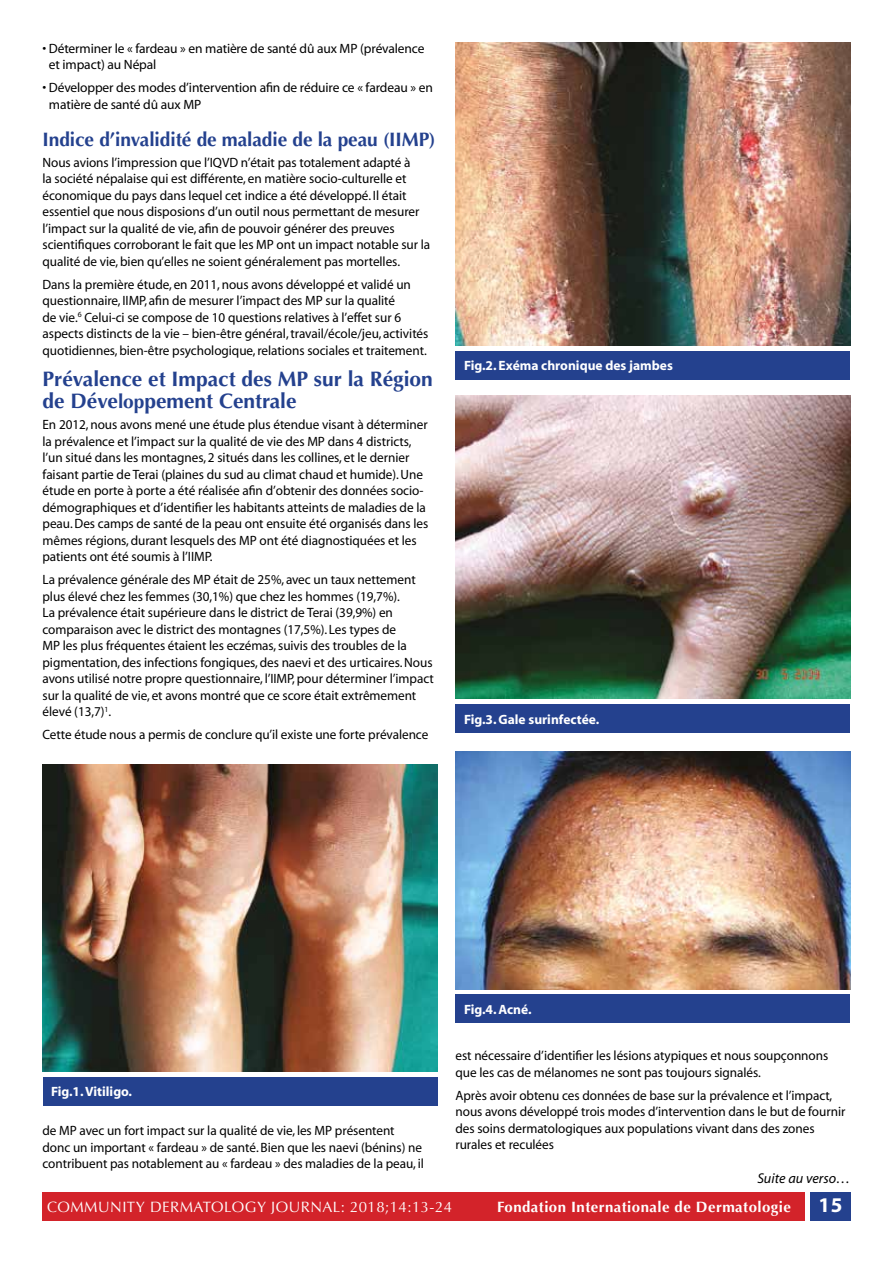
<style>
.page{position:relative;width:893px;height:1263px;background:#fff}
.page>*{position:absolute;margin:0;border:0;box-sizing:border-box;transform-origin:0 0}
.t1{font:700 21px/22.5px "Optima";color:#24418e}
.t2{font:700 21px "Myriad";color:#fff}
.t3{font:700 19.5px "Optima";letter-spacing:-.005em;color:#24418e}
.t4{font:15px "Optima";letter-spacing:.03em;color:#fff}
.t5{font:700 15px "Optima";letter-spacing:.03em;color:#fff}
.t6{font:italic 14.25px "Myriad";color:#000}
.t7{font:13.5px/16.5px "Myriad";letter-spacing:-.005em;color:#000}
.t8{font:700 13.5px "Myriad";color:#fff}
.s1{font-size:19.5px}
</style>
<div class="page">
<div style="left:43px;top:1192px;width:762px;height:29px;background:#d3232a"></div>
<div style="left:810px;top:1192px;width:40px;height:29px;background:#24418e"></div>
<div style="left:43px;top:1077px;width:394px;height:29px;background:#24418e"></div>
<img style="left:43px;top:765px;width:394px;height:306px">
<div style="left:455px;top:351px;width:395px;height:28px;background:#24418e"></div>
<img style="left:455px;top:43px;width:395px;height:302px">
<div style="left:455px;top:704px;width:395px;height:29px;background:#24418e"></div>
<img style="left:455px;top:396px;width:395px;height:303px">
<div style="left:455px;top:994px;width:395px;height:29px;background:#24418e"></div>
<img style="left:455px;top:751px;width:395px;height:238px">
<p class="t7" style="left:49px;top:40px;width:377px;text-indent:-6px">• Déterminer le « fardeau » en matière de santé dû aux MP (prévalence et impact) au Népal</p>
<p class="t7" style="left:49px;top:80px;width:385px;text-indent:-6px">• Développer des modes d’intervention afin de réduire ce « fardeau » en matière de santé dû aux MP</p>
<h2 class="t3" style="left:43px;top:128px;width:395px">Indice d’invalidité de maladie de la peau (IIMP)</h2>
<p class="t7" style="left:43px;top:154px;width:389px">Nous avions l’impression que l’IQVD n’était pas totalement adapté à<br>la société népalaise qui est différente, en matière socio-culturelle et économique du pays dans lequel cet indice a été développé. Il était essentiel que nous disposions d’un outil nous permettant de mesurer l’impact sur la qualité de vie, afin de pouvoir générer des preuves scientifiques corroborant le fait que les MP ont un impact notable sur la qualité de vie, bien qu’elles ne soient généralement pas mortelles.</p>
<p class="t7" style="left:43px;top:276px;width:387px">Dans la première étude, en 2011, nous avons développé et validé un questionnaire, IIMP, afin de mesurer l’impact des MP sur la qualité<br>de vie.<sup>6</sup> Celui-ci se compose de 10 questions relatives à l’effet sur 6 aspects distincts de la vie – bien-être général, travail/école/jeu, activités quotidiennes, bien-être psychologique, relations sociales et traitement.</p>
<h1 class="t1" style="left:43px;top:368px;width:392px">Prévalence et Impact des MP sur la Région de Déve<span class="s1">lop</span>pement Centrale</h1>
<p class="t7" style="left:43px;top:417px;width:387px">En 2012, nous avons mené une étude plus étendue visant à déterminer la prévalence et l’impact sur la qualité de vie des MP dans 4 districts, l’un situé dans les montagnes, 2 situés dans les collines, et le dernier faisant partie de Terai (plaines du sud au climat chaud et humide). Une étude en porte à porte a été réalisée afin d’obtenir des données socio&shy;démographiques et d’identifier les habitants atteints de maladies de la peau. Des camps de santé de la peau ont ensuite été organisés dans les mêmes régions, durant lesquels des MP ont été diagnostiquées et les patients ont été soumis à l’IIMP.</p>
<p class="t7" style="left:43px;top:572px;width:393px">La prévalence générale des MP était de 25%, avec un taux nettement plus élevé chez les femmes (30,1%) que chez les hommes (19,7%).<br>La prévalence était supérieure dans le district de Terai (39,9%) en comparaison avec le district des montagnes (17,5%). Les types de<br>MP les plus fréquentes étaient les eczémas, suivis des troubles de la pigmentation, des infections fongiques, des naevi et des urticaires. Nous avons utilisé notre propre questionnaire, l’IIMP, pour déterminer l’impact sur la qualité de vie, et avons montré que ce score était extrêmement élevé (13,7)<sup>1</sup>.</p>
<p class="t7" style="left:43px;top:727px;width:387px">Cette étude nous a permis de conclure qu’il existe une forte prévalence</p>
<p class="t8" style="left:464px;top:359px;width:210px">Fig.2. Exéma chronique des jambes</p>
<p class="t8" style="left:464px;top:712px;width:137px">Fig.3. Gale surinfectée.</p>
<p class="t8" style="left:51px;top:1085px;width:82px">Fig.1. Vitiligo.</p>
<p class="t7" style="left:43px;top:1123px;width:383px">de MP avec un fort impact sur la qualité de vie, les MP présentent donc un important « fardeau » de santé. Bien que les naevi (bénins) ne contribuent pas notablement au « fardeau » des maladies de la peau, il</p>
<p class="t8" style="left:464px;top:1002px;width:69px">Fig.4. Acné.</p>
<p class="t7" style="left:455px;top:1048px;width:374px">est nécessaire d’identifier les lésions atypiques et nous soupçonnons que les cas de mélanomes ne sont pas toujours signalés.</p>
<p class="t7" style="left:455px;top:1088px;width:391px">Après avoir obtenu ces données de base sur la prévalence et l’impact, nous avons développé trois modes d’intervention dans le but de fournir des soins dermatologiques aux populations vivant dans des zones rurales et reculées</p>
<p class="t6" style="left:757px;top:1171px;width:95px">Suite au verso…</p>
<p class="t4" style="left:47px;top:1198px;width:407px">COMMUNITY DERMATOLOGY JOURNAL: 2018;14:13-24</p>
<h1 class="t2" style="left:818px;top:1194px;width:25px">15</h1>
<p class="t5" style="left:497px;top:1198px;width:295px">Fondation Internationale de Dermatologie</p>
</div>
